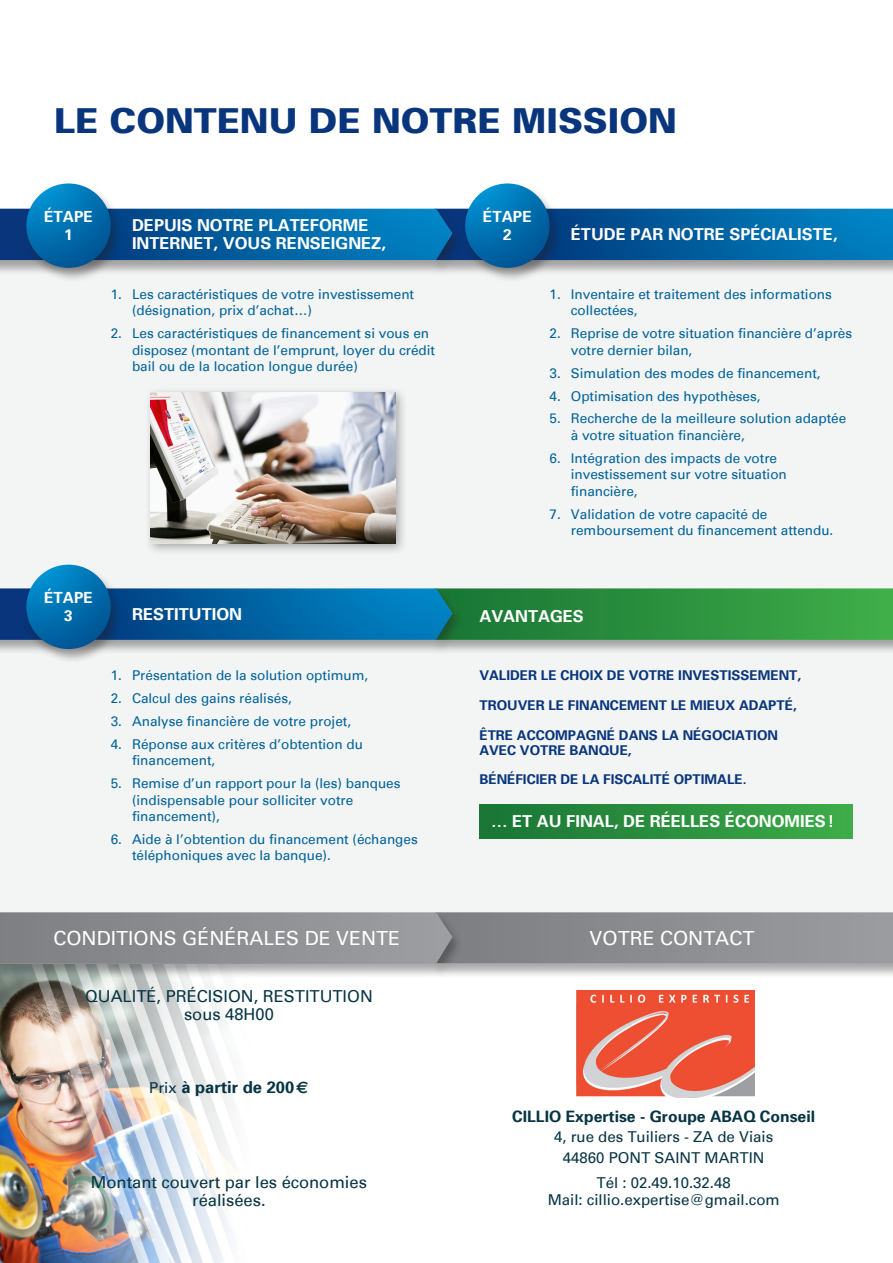
<style>
.page{position:relative;width:893px;height:1263px;background:#fff}
.page>*{position:absolute;margin:0;border:0;box-sizing:border-box;transform-origin:0 0}
.Style_de_paragraphe{font:900 34.5px "Univers 75";color:#08357c}
.Style_de_paragraphe-2{font:19.5px "Univers";color:#fff}
.Style_de_paragraphe-3{font:700 16.5px/18.1px "Univers 65";color:#fff}
.Style_de_paragraphe-4{font:16.5px/18.1px "Univers";color:#073443;text-align:center}
.Style_de_paragraphe-5{font:700 16.5px "Univers 65";color:#073443}
.t1{font:700 15.75px "Univers 65";color:#073443}
.Style_de_paragraphe-6{font:700 15.45px "Univers 65";color:#fff}
.t2{font:15px "Univers";color:#073443}
.t3{font:13.5px/16.5px "Univers";color:#00639a}
.Style_de_paragraphe-7{font:700 13.5px/14.9px "Univers 65";color:#08357c}
.s1{font-family:"Univers";font-weight:400;font-size:15px}
</style>
<div class="page">
<div style="left:0;top:260px;width:893px;height:652px;background:#f3f4f4"></div>
<div style="left:432px;top:587px;width:461px;height:69px;background:#231f20;opacity:.39"></div>
<div style="left:432px;top:911px;width:461px;height:68px;background:#231f20;opacity:.39"></div>
<div style="left:0;top:587px;width:464px;height:69px;background:#231f20;opacity:.39"></div>
<svg style="left:0;top:588px;width:893px;height:52px;background:#1b7e6c"></svg>
<div style="left:432px;top:208px;width:461px;height:68px;background:#231f20;opacity:.39"></div>
<div style="left:0;top:208px;width:464px;height:68px;background:#231f20;opacity:.39"></div>
<svg style="left:0;top:209px;width:893px;height:51px;background:#0061a2"></svg>
<div style="left:479px;top:804px;width:374px;height:35px;background:linear-gradient(to right,#187435,#3eac48)"></div>
<img style="left:0;top:979px;width:233px;height:284px">
<div style="left:145px;top:387px;width:263px;height:169px;background:#231f20;opacity:.35"></div>
<img style="left:151px;top:393px;width:244px;height:151px">
<div style="left:22px;top:183px;width:101px;height:100px;background:#231f20;opacity:.39"></div>
<svg style="left:26px;top:183px;width:85px;height:85px;background:#0270af"></svg>
<div style="left:22px;top:564px;width:101px;height:100px;background:#231f20;opacity:.39"></div>
<svg style="left:26px;top:565px;width:85px;height:84px;background:#006faf"></svg>
<div style="left:461px;top:183px;width:101px;height:100px;background:#231f20;opacity:.39"></div>
<svg style="left:465px;top:183px;width:85px;height:85px;background:#0270af"></svg>
<div style="left:0;top:911px;width:464px;height:68px;background:#231f20;opacity:.39"></div>
<svg style="left:0;top:912px;width:893px;height:52px;background:#8c8e91"></svg>
<img style="left:576px;top:991px;width:179px;height:106px">
<p class="Style_de_paragraphe" style="left:54px;top:99px;width:624px">LE CONTENU DE NOTRE MISSION</p>
<p class="Style_de_paragraphe-6" style="left:44px;top:206px;width:50px">ÉTAPE</p>
<p class="Style_de_paragraphe-6" style="left:64px;top:225px;width:10px">1</p>
<p class="Style_de_paragraphe-6" style="left:483px;top:206px;width:50px">ÉTAPE</p>
<p class="Style_de_paragraphe-6" style="left:503px;top:225px;width:10px">2</p>
<p class="Style_de_paragraphe-3" style="left:132px;top:215px;width:255px">DEPUIS NOTRE PLATEFORME<br>INTERNET, VOUS RENSEIGNEZ,</p>
<p class="Style_de_paragraphe-3" style="left:571px;top:224px;width:268px">ÉTUDE PAR NOTRE SPÉCIALISTE,</p>
<p class="t3" style="left:132px;top:286px;width:284px;text-indent:-21px">1. Les caractéristiques de votre investissement (désignation, prix d’achat…)</p>
<p class="t3" style="left:132px;top:325px;width:305px;text-indent:-21px">2. Les caractéristiques de financement si vous en disposez (montant de l’emprunt, loyer du crédit bail ou de la location longue durée)</p>
<p class="t3" style="left:571px;top:286px;width:263px;text-indent:-21px">1. Inventaire et traitement des informations collectées,</p>
<p class="t3" style="left:571px;top:325px;width:283px;text-indent:-21px">2. Reprise de votre situation financière d’après votre dernier bilan,</p>
<p class="t3" style="left:550px;top:365px;width:273px">3. Simulation des modes de financement,</p>
<p class="t3" style="left:550px;top:388px;width:213px">4. Optimisation des hypothèses,</p>
<p class="t3" style="left:571px;top:411px;width:277px;text-indent:-21px">5. Recherche de la meilleure solution adaptée à votre situation financière,</p>
<p class="t3" style="left:571px;top:450px;width:218px;text-indent:-21px">6. Intégration des impacts de votre investissement sur votre situation financière,</p>
<p class="t3" style="left:571px;top:506px;width:264px;text-indent:-21px">7. Validation de votre capacité de remboursement du financement attendu.</p>
<p class="Style_de_paragraphe-6" style="left:44px;top:587px;width:50px">ÉTAPE</p>
<p class="Style_de_paragraphe-6" style="left:64px;top:606px;width:10px">3</p>
<p class="Style_de_paragraphe-3" style="left:132px;top:604px;width:112px">RESTITUTION</p>
<p class="t3" style="left:111px;top:667px;width:259px">1. Présentation de la solution optimum,</p>
<p class="t3" style="left:111px;top:690px;width:183px">2. Calcul des gains réalisés,</p>
<p class="t3" style="left:111px;top:713px;width:242px">3. Analyse financière de votre projet,</p>
<p class="t3" style="left:132px;top:736px;width:233px;text-indent:-21px">4. Réponse aux critères d’obtention du financement,</p>
<p class="t3" style="left:132px;top:775px;width:270px;text-indent:-21px">5. Remise d’un rapport pour la (les) banques (indispensable pour solliciter votre financement),</p>
<p class="t3" style="left:132px;top:831px;width:287px;text-indent:-21px">6. Aide à l’obtention du financement (échanges téléphoniques avec la banque).</p>
<p class="Style_de_paragraphe-3" style="left:479px;top:606px;width:106px">AVANTAGES</p>
<p class="Style_de_paragraphe-7" style="left:479px;top:667px;width:323px">VALIDER LE CHOIX DE VOTRE INVESTISSEMENT,</p>
<p class="Style_de_paragraphe-7" style="left:479px;top:697px;width:319px">TROUVER LE FINANCEMENT LE MIEUX ADAPTÉ,</p>
<p class="Style_de_paragraphe-7" style="left:479px;top:727px;width:300px">ÊTRE ACCOMPAGNÉ DANS LA NÉGOCIATION<br>AVEC VOTRE BANQUE,</p>
<p class="Style_de_paragraphe-7" style="left:479px;top:772px;width:269px">BÉNÉFICIER DE LA FISCALITÉ OPTIMALE.</p>
<p class="Style_de_paragraphe-3" style="left:491px;top:811px;width:345px">… ET AU FINAL, DE RÉELLES ÉCONOMIES!</p>
<p class="Style_de_paragraphe-2" style="left:53px;top:926px;width:348px">CONDITIONS GÉNÉRALES DE VENTE</p>
<p class="Style_de_paragraphe-4" style="left:85px;top:987px;width:289px">QUALITÉ, PRÉCISION, RESTITUTION sous 48H00</p>
<p class="Style_de_paragraphe-5" style="left:149px;top:1077px;width:161px"><span class="s1">Prix</span> à partir de 200€</p>
<p class="Style_de_paragraphe-4" style="left:91px;top:1173px;width:277px">Montant couvert par les économies réalisées.</p>
<p class="Style_de_paragraphe-2" style="left:590px;top:926px;width:166px">VOTRE CONTACT</p>
<p class="t1" style="left:512px;top:1106px;width:304px">CILLIO Expertise - Groupe ABAQ Conseil</p>
<p class="t2" style="left:554px;top:1128px;width:221px">4, rue des Tuiliers - ZA de Viais</p>
<p class="t2" style="left:563px;top:1149px;width:203px">44860 PONT SAINT MARTIN</p>
<p class="t2" style="left:596px;top:1174px;width:136px">Tél : 02.49.10.32.48</p>
<p class="t2" style="left:548px;top:1190px;width:233px">Mail: cillio.expertise@gmail.com</p>
</div>
